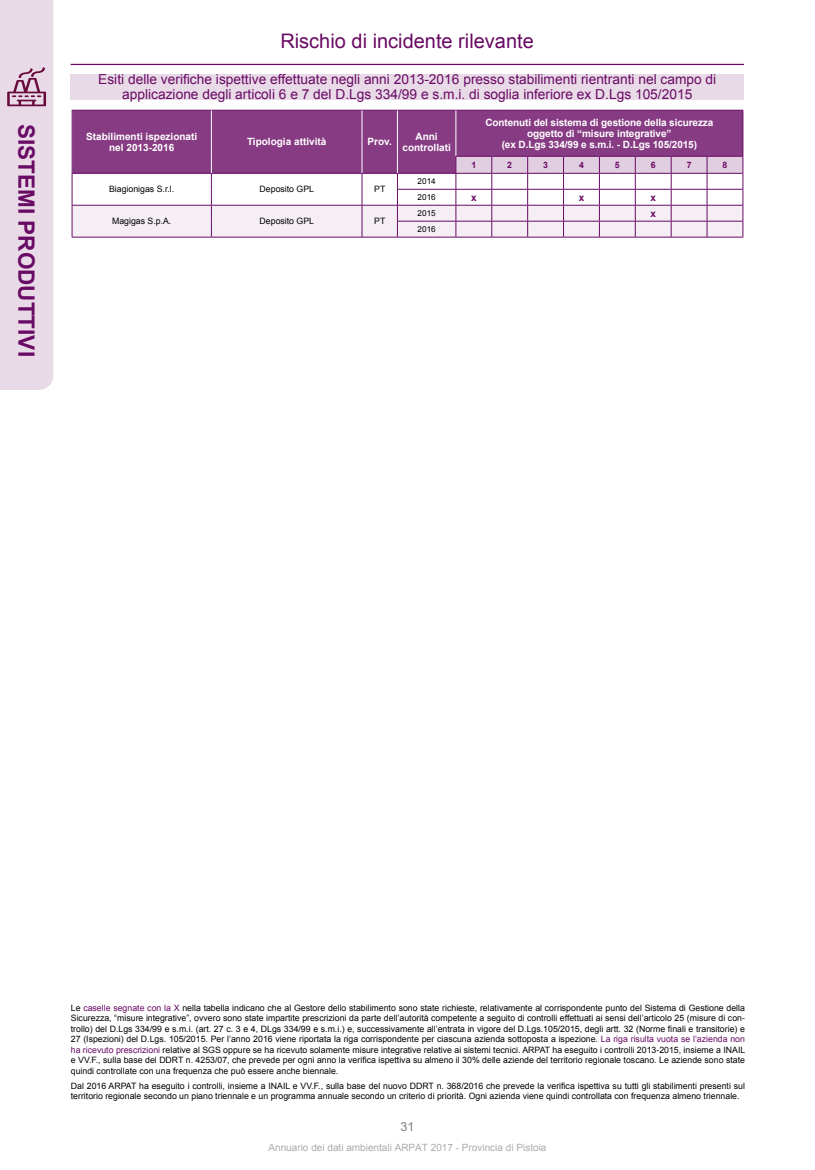
<style>
.page{position:relative;width:815px;height:1170px;background:#fff}
.page>*{position:absolute;margin:0;border:0;box-sizing:border-box;transform-origin:0 0}
.t1{font:700 22.5px "Arial";color:#690a64}
.t2{font:20px "Arial";color:#690a64}
.t3{font:13.75px/15px "Arial";color:#690a64;text-align:center}
.t4{font:12.5px "Arial";color:#808080}
.t5{font:700 10px/11.2px "Arial";letter-spacing:-.01em;color:#fff;text-align:center}
.t6{font:10px "Arial";color:#ababab}
.t7{font:700 10px "Arial";color:#690a64}
.t8{font:8.75px/10.5px "Arial";color:#000;text-align:justify}
.t9{font:700 8.75px "Arial";color:#690a64}
.t10{font:8.12px/16px "Arial";color:#000}
.s1{color:#690a64}
</style>
<div class="page">
<hr style="left:71px;top:64px;width:673px;height:1px;background:#690a64">
<div style="left:0;top:0;width:53px;height:390px;background:#e9dae8"></div>
<div style="left:73px;top:111px;width:670px;height:45px;background:#873b83"></div>
<hr style="left:72px;top:110px;width:139px;height:1px;background:#690a64">
<hr style="left:211px;top:110px;width:151px;height:1px;background:#690a64">
<hr style="left:362px;top:110px;width:35px;height:1px;background:#690a64">
<hr style="left:397px;top:110px;width:59px;height:1px;background:#690a64">
<hr style="left:456px;top:110px;width:36px;height:1px;background:#690a64">
<hr style="left:492px;top:110px;width:36px;height:1px;background:#690a64">
<hr style="left:528px;top:110px;width:36px;height:1px;background:#690a64">
<hr style="left:564px;top:110px;width:35px;height:1px;background:#690a64">
<hr style="left:599px;top:110px;width:36px;height:1px;background:#690a64">
<hr style="left:635px;top:110px;width:36px;height:1px;background:#690a64">
<hr style="left:671px;top:110px;width:36px;height:1px;background:#690a64">
<hr style="left:707px;top:110px;width:36px;height:1px;background:#690a64">
<hr style="left:743px;top:110px;width:1px;height:46px;background:#690a64">
<hr style="left:72px;top:237px;width:139px;height:1px;background:#690a64">
<hr style="left:211px;top:237px;width:151px;height:1px;background:#690a64">
<hr style="left:362px;top:237px;width:35px;height:1px;background:#690a64">
<hr style="left:397px;top:237px;width:59px;height:1px;background:#690a64">
<hr style="left:456px;top:237px;width:36px;height:1px;background:#690a64">
<hr style="left:492px;top:237px;width:36px;height:1px;background:#690a64">
<hr style="left:528px;top:237px;width:36px;height:1px;background:#690a64">
<hr style="left:564px;top:237px;width:35px;height:1px;background:#690a64">
<hr style="left:599px;top:237px;width:36px;height:1px;background:#690a64">
<hr style="left:635px;top:237px;width:36px;height:1px;background:#690a64">
<hr style="left:671px;top:237px;width:36px;height:1px;background:#690a64">
<hr style="left:707px;top:237px;width:36px;height:1px;background:#690a64">
<hr style="left:211px;top:110px;width:1px;height:46px;background:#fff">
<hr style="left:362px;top:110px;width:1px;height:46px;background:#fff">
<hr style="left:397px;top:110px;width:1px;height:46px;background:#fff">
<hr style="left:72px;top:110px;width:1px;height:46px;background:#873b83">
<hr style="left:456px;top:110px;width:1px;height:46px;background:#fff">
<svg style="left:72px;top:156px;width:672px;height:81px"></svg>
<hr style="left:456px;top:156px;width:36px;height:1px;background:#690a64">
<hr style="left:492px;top:156px;width:36px;height:1px;background:#690a64">
<hr style="left:528px;top:156px;width:36px;height:1px;background:#690a64">
<hr style="left:564px;top:156px;width:35px;height:1px;background:#690a64">
<hr style="left:599px;top:156px;width:36px;height:1px;background:#690a64">
<hr style="left:635px;top:156px;width:36px;height:1px;background:#690a64">
<hr style="left:671px;top:156px;width:36px;height:1px;background:#690a64">
<hr style="left:707px;top:156px;width:36px;height:1px;background:#690a64">
<div style="left:71px;top:74px;width:673px;height:25px;background:#e9dae8"></div>
<h1 class="t1" style="left:41px;top:124px;width:234px;rotate:90deg">SISTEMI PRODUTTIVI</h1>
<h2 class="t2" style="left:280px;top:28px;width:255px">Rischio di incidente rilevante</h2>
<h3 class="t3" style="left:98px;top:72px;width:620px">Esiti delle verifiche ispettive effettuate negli anni 2013-2016 presso stabilimenti rientranti nel campo di applicazione degli articoli 6 e 7 del D.Lgs 334/99 e s.m.i. di soglia inferiore ex D.Lgs 105/2015</h3>
<p class="t5" style="left:86px;top:131px;width:113px">Stabilimenti ispezionati nel 2013-2016</p>
<p class="t5" style="left:247px;top:136px;width:81px">Tipologia attività</p>
<p class="t5" style="left:368px;top:136px;width:26px">Prov.</p>
<p class="t5" style="left:402px;top:131px;width:50px">Anni controllati</p>
<p class="t8" style="left:109px;top:184px;width:67px">Biagionigas S.r.l.</p>
<p class="t8" style="left:260px;top:184px;width:56px">Deposito GPL</p>
<p class="t8" style="left:374px;top:184px;width:13px">PT</p>
<p class="t10" style="left:418px;top:173px;width:20px">2014<br>2016</p>
<p class="t5" style="left:485px;top:117px;width:230px">Contenuti del sistema di gestione della sicurezza oggetto di “misure integrative”<br>(ex D.Lgs 334/99 e s.m.i. - D.Lgs 105/2015)</p>
<p class="t9" style="left:471px;top:159px;width:6px">1</p>
<p class="t9" style="left:507px;top:159px;width:6px">2</p>
<p class="t9" style="left:543px;top:159px;width:6px">3</p>
<p class="t9" style="left:579px;top:159px;width:6px">4</p>
<p class="t9" style="left:615px;top:159px;width:6px">5</p>
<p class="t9" style="left:651px;top:159px;width:6px">6</p>
<p class="t9" style="left:687px;top:159px;width:6px">7</p>
<p class="t9" style="left:723px;top:159px;width:6px">8</p>
<p class="t7" style="left:471px;top:191px;width:7px">x</p>
<p class="t7" style="left:579px;top:191px;width:7px">x</p>
<p class="t7" style="left:650px;top:191px;width:7px">x</p>
<p class="t8" style="left:112px;top:216px;width:61px">Magigas S.p.A.</p>
<p class="t8" style="left:260px;top:216px;width:56px">Deposito GPL</p>
<p class="t8" style="left:374px;top:216px;width:13px">PT</p>
<p class="t10" style="left:418px;top:205px;width:20px">2015</p>
<p class="t7" style="left:650px;top:207px;width:7px">x</p>
<p class="t10" style="left:418px;top:221px;width:20px">2016</p>
<p class="t8" style="left:71px;top:1002px;width:676px">Le <span class="s1">caselle segnate con la X</span> nella tabella indicano che al Gestore dello stabilimento sono state richieste, relativamente al corrispondente punto del Sistema di Gestione della Sicurezza, “misure integrative”, ovvero sono state impartite prescrizioni da parte dell’autorità competente a seguito di controlli effettuati ai sensi dell’articolo 25 (misure di con&shy;trollo) del D.Lgs 334/99 e s.m.i. (art. 27 c. 3 e 4, DLgs 334/99 e s.m.i.) e, successivamente all’entrata in vigore del D.Lgs.105/2015, degli artt. 32 (Norme finali e transitorie) e 27 (Ispezioni) del D.Lgs. 105/2015. Per l’anno 2016 viene riportata la riga corrispondente per ciascuna azienda sottoposta a ispezione. <span class="s1">La riga risulta vuota se l’azienda non ha ricevuto prescrizioni</span> relative al SGS oppure se ha ricevuto solamente misure integrative relative ai sistemi tecnici. ARPAT ha eseguito i controlli 2013-2015, insieme a INAIL e VV.F., sulla base del DDRT n. 4253/07, che prevede per ogni anno la verifica ispettiva su almeno il 30% delle aziende del territorio regionale toscano. Le aziende sono state quindi controllate con una frequenza che può essere anche biennale.</p>
<p class="t8" style="left:71px;top:1080px;width:676px">Dal 2016 ARPAT ha eseguito i controlli, insieme a INAIL e VV.F., sulla base del nuovo DDRT n. 368/2016 che prevede la verifica ispettiva su tutti gli stabilimenti presenti sul territorio regionale secondo un piano triennale e un programma annuale secondo un criterio di priorità. Ogni azienda viene quindi controllata con frequenza almeno triennale.</p>
<h3 class="t4" style="left:401px;top:1118px;width:15px">31</h3>
<p class="t6" style="left:269px;top:1140px;width:279px">Annuario dei dati ambientali ARPAT 2017 - Provincia di Pistoia</p>
</div>
